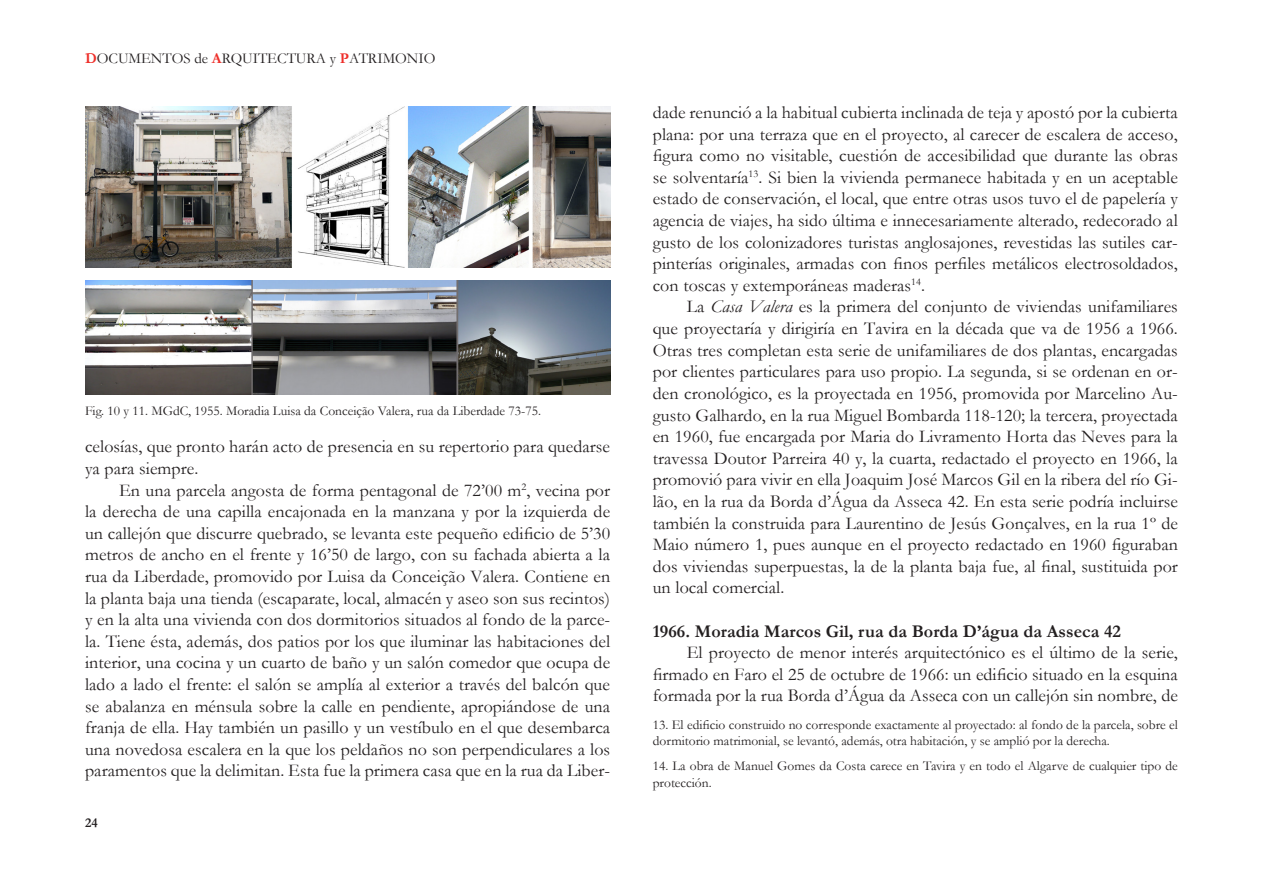
<style>
.page{position:relative;width:1263px;height:893px;background:#fff}
.page>*{position:absolute;margin:0;border:0;box-sizing:border-box;transform-origin:0 0}
.t1{font:18px/21.6px "Garamond";letter-spacing:.005em;color:#231f20;text-align:justify}
.Heading_1{font:700 18px "Garamond";letter-spacing:.005em;color:#231f20}
.t2{font:15px "Garamond";color:#231f20}
.t3{font:13.5px/16.2px "Garamond";color:#231f20}
.t4{font:700 13.5px "Garamond";color:#231f20}
.s1{font-weight:700;color:#ee2f2a}
.s2{font-weight:700;color:#ee2d29}
.s3{font-style:italic}
</style>
<div class="page">
<img style="left:85px;top:106px;width:525px;height:161px">
<img style="left:85px;top:280px;width:525px;height:115px">
<p class="t2" style="left:85px;top:48px;width:352px"><span class="s1">D</span>OCUMENTOS de <span class="s1">A</span>RQUITECTURA y <span class="s2">P</span>ATRIMONIO</p>
<p class="t3" style="left:85px;top:402px;width:457px">Fig. 10 y 11. MGdC, 1955. Moradia Luisa da Conceição Valera, rua da Liberdade 73-75.</p>
<p class="t1" style="left:85px;top:435px;width:526px">celosías, que pronto harán acto de presencia en su repertorio para quedarse ya para siempre.</p>
<p class="t1" style="left:85px;top:479px;width:527px;text-indent:34px">En una parcela angosta de forma pentagonal de 72’00 m<sup>2</sup>, vecina por la derecha de una capilla encajonada en la manzana y por la izquierda de un callejón que discurre quebrado, se levanta este pequeño edificio de 5’30 metros de ancho en el frente y 16’50 de largo, con su fachada abierta a la rua da Liberdade, promovido por Luisa da Conceição Valera. Contiene en la planta baja una tienda (escaparate, local, almacén y aseo son sus recintos) y en la alta una vivienda con dos dormitorios situados al fondo de la parce&shy;la. Tiene ésta, además, dos patios por los que iluminar las habitaciones del interior, una cocina y un cuarto de baño y un salón comedor que ocupa de lado a lado el frente: el salón se amplía al exterior a través del balcón que se abalanza en ménsula sobre la calle en pendiente, apropiándose de una franja de ella. Hay también un pasillo y un vestíbulo en el que desembarca una novedosa escalera en la que los peldaños no son perpendiculares a los paramentos que la delimitan. Esta fue la primera casa que en la rua da Liber-</p>
<p class="t4" style="left:85px;top:813px;width:14px">24</p>
<p class="t1" style="left:653px;top:101px;width:527px">dade renunció a la habitual cubierta inclinada de teja y apostó por la cubierta plana: por una terraza que en el proyecto, al carecer de escalera de acceso, figura como no visitable, cuestión de accesibilidad que durante las obras se solventaría<sup>13</sup>. Si bien la vivienda permanece habitada y en un aceptable estado de conservación, el local, que entre otras usos tuvo el de papelería y agencia de viajes, ha sido última e innecesariamente alterado, redecorado al gusto de los colonizadores turistas anglosajones, revestidas las sutiles car&shy;pinterías originales, armadas con finos perfiles metálicos electrosoldados, con toscas y extemporáneas maderas<sup>14</sup>.</p>
<p class="t1" style="left:653px;top:296px;width:527px;text-indent:34px">La <span class="s3">Casa Valera</span> es la primera del conjunto de viviendas unifamiliares que proyectaría y dirigiría en Tavira en la década que va de 1956 a 1966.<br>Otras tres completan esta serie de unifamiliares de dos plantas, encargadas por clientes particulares para uso propio. La segunda, si se ordenan en or&shy;den cronológico, es la proyectada en 1956, promovida por Marcelino Au&shy;gusto Galhardo, en la rua Miguel Bombarda 118-120; la tercera, proyectada en 1960, fue encargada por Maria do Livramento Horta das Neves para la travessa Doutor Parreira 40 y, la cuarta, redactado el proyecto en 1966, la promovió para vivir en ella Joaquim José Marcos Gil en la ribera del río Gi&shy;lão, en la rua da Borda d’Água da Asseca 42. En esta serie podría incluirse también la construida para Laurentino de Jesús Gonçalves, en la rua 1º de Maio número 1, pues aunque en el proyecto redactado en 1960 figuraban dos viviendas superpuestas, la de la planta baja fue, al final, sustituida por un local comercial.</p>
<p class="Heading_1" style="left:653px;top:619px;width:470px">1966. Moradia Marcos Gil, rua da Borda D’água da Asseca 42</p>
<p class="t1" style="left:653px;top:641px;width:527px;text-indent:34px">El proyecto de menor interés arquitectónico es el último de la serie, firmado en Faro el 25 de octubre de 1966: un edificio situado en la esquina formada por la rua Borda d’Água da Asseca con un callejón sin nombre, de</p>
<p class="t3" style="left:653px;top:716px;width:527px">13. El edificio construido no corresponde exactamente al proyectado: al fondo de la parcela, sobre el dormitorio matrimonial, se levantó, además, otra habitación, y se amplió por la derecha.</p>
<p class="t3" style="left:653px;top:758px;width:527px">14. La obra de Manuel Gomes da Costa carece en Tavira y en todo el Algarve de cualquier tipo de protección.</p>
</div>
